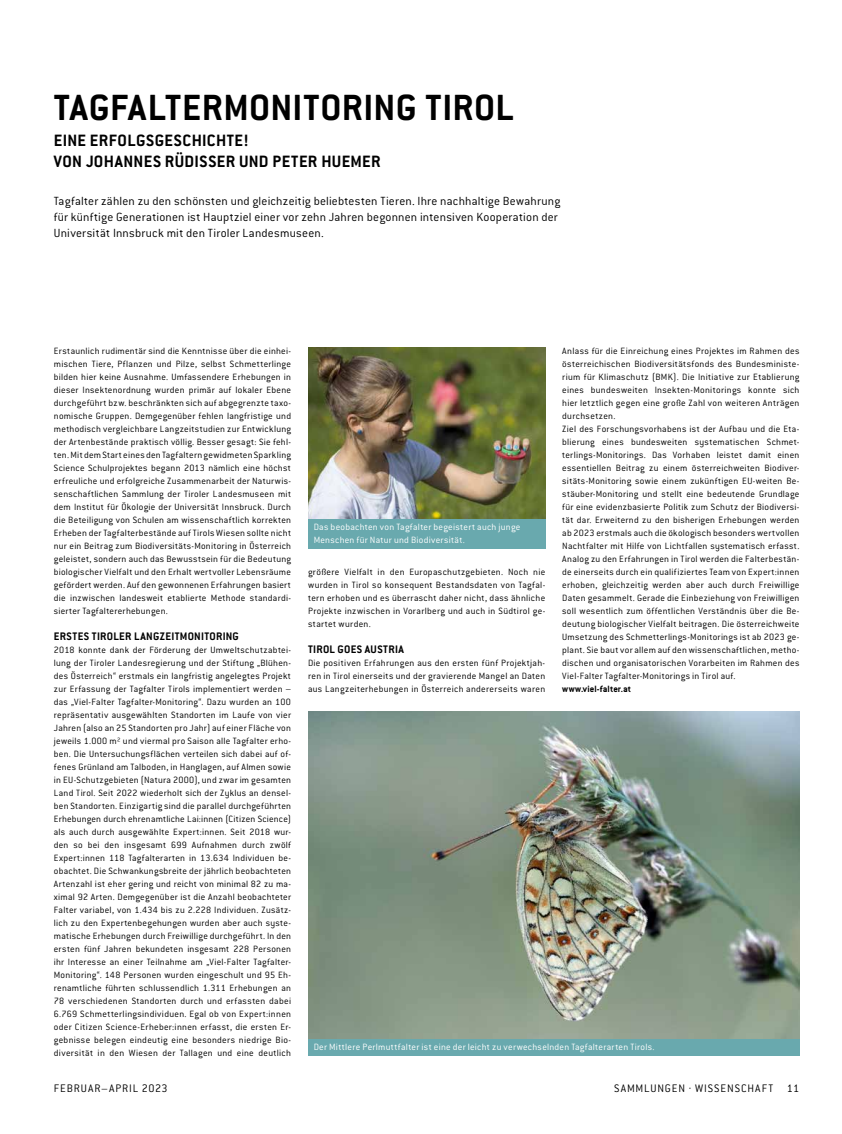
<style>
.page{position:relative;width:842px;height:1134px;background:#fff}
.page>*{position:absolute;margin:0;border:0;box-sizing:border-box;transform-origin:0 0}
.t1{font:700 40px "Conduit ITC";letter-spacing:.005em;color:#000}
.t2{font:700 18px/21.6px "Conduit ITC";letter-spacing:.02em;color:#000}
.t3{font:300 13px/15.6px "Conduit ITC";letter-spacing:.015em;color:#000}
.t4{font:700 12px "Conduit ITC";letter-spacing:.025em;color:#000}
.t5{font:300 12px "Conduit ITC";letter-spacing:.075em;color:#000}
.t6{font:300 10px/13px "Conduit ITC";letter-spacing:.025em;color:#000;text-align:justify}
.t7{font:300 10px/13px "Conduit ITC";letter-spacing:.025em;color:#fff}
.t8{font:700 10px "Conduit ITC";letter-spacing:.015em;color:#000}
</style>
<div class="page">
<img style="left:308px;top:347px;width:237px;height:172px">
<img style="left:308px;top:711px;width:491px;height:328px">
<div style="left:308px;top:519px;width:237px;height:30px;background:#69a9ae"></div>
<div style="left:308px;top:1039px;width:491px;height:17px;background:#69a9ae"></div>
<h1 class="t1" style="left:54px;top:84px;width:461px">TAGFALTERMONITORING TIROL</h1>
<h2 class="t2" style="left:54px;top:129px;width:328px">EINE ERFOLGSGESCHICHTE!<br>VON JOHANNES RÜDISSER UND PETER HUEMER</h2>
<p class="t3" style="left:54px;top:194px;width:508px">Tagfalter zählen zu den schönsten und gleichzeitig beliebtesten Tieren. Ihre nachhaltige Bewahrung für künftige Generationen ist Hauptziel einer vor zehn Jahren begonnen intensiven Kooperation der<br>Universität Innsbruck mit den Tiroler Landesmuseen.</p>
<p class="t6" style="left:54px;top:344px;width:239px">Erstaunlich rudimentär sind die Kenntnisse über die einhei&shy;mischen Tiere, Pflanzen und Pilze, selbst Schmetterlinge bilden hier keine Ausnahme. Umfassendere Erhebungen in dieser Insektenordnung wurden primär auf lokaler Ebene durchgeführt bzw. beschränkten sich auf abgegrenzte taxo&shy;nomische Gruppen. Demgegenüber fehlen langfristige und methodisch vergleichbare Langzeitstudien zur Entwicklung der Artenbestände praktisch völlig. Besser gesagt: Sie fehl&shy;ten. Mit dem Start eines den Tagfaltern gewidmeten Sparkling Science Schulprojektes begann 2013 nämlich eine höchst erfreuliche und erfolgreiche Zusammenarbeit der Naturwis&shy;senschaftlichen Sammlung der Tiroler Landesmuseen mit dem Institut für Ökologie der Universität Innsbruck. Durch die Beteiligung von Schulen am wissenschaftlich korrekten Erheben der Tagfalterbestände auf Tirols Wiesen sollte nicht nur ein Beitrag zum Biodiversitäts-Monitoring in Österreich geleistet, sondern auch das Bewusstsein für die Bedeutung biologischer Vielfalt und den Erhalt wertvoller Lebensräume gefördert werden. Auf den gewonnenen Erfahrungen basiert die inzwischen landesweit etablierte Methode standardi&shy;sierter Tagfaltererhebungen.</p>
<p class="t4" style="left:54px;top:629px;width:187px">ERSTES TIROLER LANGZEITMONITORING</p>
<p class="t6" style="left:54px;top:643px;width:239px">2018 konnte dank der Förderung der Umweltschutzabtei&shy;lung der Tiroler Landesregierung und der Stiftung „Blühen&shy;des Österreich“ erstmals ein langfristig angelegtes Projekt zur Erfassung der Tagfalter Tirols implementiert werden – das „Viel-Falter Tagfalter-Monitoring“. Dazu wurden an 100 repräsentativ ausgewählten Standorten im Laufe von vier Jahren (also an 25 Standorten pro Jahr) auf einer Fläche von jeweils 1.000 m² und viermal pro Saison alle Tagfalter erho&shy;ben. Die Untersuchungsflächen verteilen sich dabei auf of&shy;fenes Grünland am Talboden, in Hanglagen, auf Almen sowie in EU-Schutzgebieten (Natura 2000), und zwar im gesamten Land Tirol. Seit 2022 wiederholt sich der Zyklus an densel&shy;ben Standorten. Einzigartig sind die parallel durchgeführten Erhebungen durch ehrenamtliche Lai:innen (Citizen Science) als auch durch ausgewählte Expert:innen. Seit 2018 wur&shy;den so bei den insgesamt 699 Aufnahmen durch zwölf Expert:innen 118 Tagfalterarten in 13.634 Individuen be&shy;obachtet. Die Schwankungsbreite der jährlich beobachteten Artenzahl ist eher gering und reicht von minimal 82 zu ma&shy;ximal 92 Arten. Demgegenüber ist die Anzahl beobachteter Falter variabel, von 1.434 bis zu 2.228 Individuen. Zusätz&shy;lich zu den Expertenbegehungen wurden aber auch syste&shy;matische Erhebungen durch Freiwillige durchgeführt. In den ersten fünf Jahren bekundeten insgesamt 228 Personen ihr Interesse an einer Teilnahme am „Viel-Falter Tagfalter-Monitoring“. 148 Personen wurden eingeschult und 95 Eh&shy;renamtliche führten schlussendlich 1.311 Erhebungen an 78 verschiedenen Standorten durch und erfassten dabei 6.769 Schmetterlingsindividuen. Egal ob von Expert:innen oder Citizen Science-Erheber:innen erfasst, die ersten Er&shy;gebnisse belegen eindeutig eine besonders niedrige Bio&shy;diversität in den Wiesen der Tallagen und eine deutlich</p>
<p class="t5" style="left:54px;top:1082px;width:115px">FEBRUAR–APRIL 2023</p>
<p class="t7" style="left:314px;top:520px;width:208px">Das beobachten von Tagfalter begeistert auch junge<br>Menschen für Natur und Biodiversität.</p>
<p class="t6" style="left:308px;top:565px;width:239px">größere Vielfalt in den Europaschutzgebieten. Noch nie wurden in Tirol so konsequent Bestandsdaten von Tagfal&shy;tern erhoben und es überrascht daher nicht, dass ähnliche Projekte inzwischen in Vorarlberg und auch in Südtirol ge&shy;startet wurden.</p>
<p class="t4" style="left:308px;top:642px;width:97px">TIROL GOES AUSTRIA</p>
<p class="t6" style="left:308px;top:656px;width:239px">Die positiven Erfahrungen aus den ersten fünf Projektjah&shy;ren in Tirol einerseits und der gravierende Mangel an Daten aus Langzeiterhebungen in Österreich andererseits waren</p>
<p class="t6" style="left:562px;top:344px;width:239px;text-align:left">Anlass für die Einreichung eines Projektes im Rahmen des österreichischen Biodiversitätsfonds des Bundesministe&shy;rium für Klimaschutz (BMK). Die Initiative zur Etablierung eines bundesweiten Insekten-Monitorings konnte sich hier letztlich gegen eine große Zahl von weiteren Anträgen durchsetzen.<br>Ziel des Forschungsvorhabens ist der Aufbau und die Eta&shy;blierung eines bundesweiten systematischen Schmet&shy;terlings-Monitorings. Das Vorhaben leistet damit einen essentiellen Beitrag zu einem österreichweiten Biodiver&shy;sitäts-Monitoring sowie einem zukünftigen EU-weiten Be&shy;stäuber-Monitoring und stellt eine bedeutende Grundlage für eine evidenzbasierte Politik zum Schutz der Biodiversi&shy;tät dar. Erweiternd zu den bisherigen Erhebungen werden ab 2023 erstmals auch die ökologisch besonders wertvollen Nachtfalter mit Hilfe von Lichtfallen systematisch erfasst.<br>Analog zu den Erfahrungen in Tirol werden die Falterbestän&shy;de einerseits durch ein qualifiziertes Team von Expert:innen erhoben, gleichzeitig werden aber auch durch Freiwillige Daten gesammelt. Gerade die Einbeziehung von Freiwilligen soll wesentlich zum öffentlichen Verständnis über die Be&shy;deutung biologischer Vielfalt beitragen. Die österreichweite Umsetzung des Schmetterlings-Monitorings ist ab 2023 ge&shy;plant. Sie baut vor allem auf den wissenschaftlichen, metho&shy;dischen und organisatorischen Vorarbeiten im Rahmen des Viel-Falter Tagfalter-Monitorings in Tirol auf.</p>
<p class="t8" style="left:562px;top:683px;width:70px">www.viel-falter.at</p>
<p class="t7" style="left:314px;top:1040px;width:342px">Der Mittlere Perlmuttfalter ist eine der leicht zu verwechselnden Tagfalterarten Tirols.</p>
<p class="t5" style="left:614px;top:1082px;width:186px">SAMMLUNGEN · WISSENSCHAFT 11</p>
</div>
